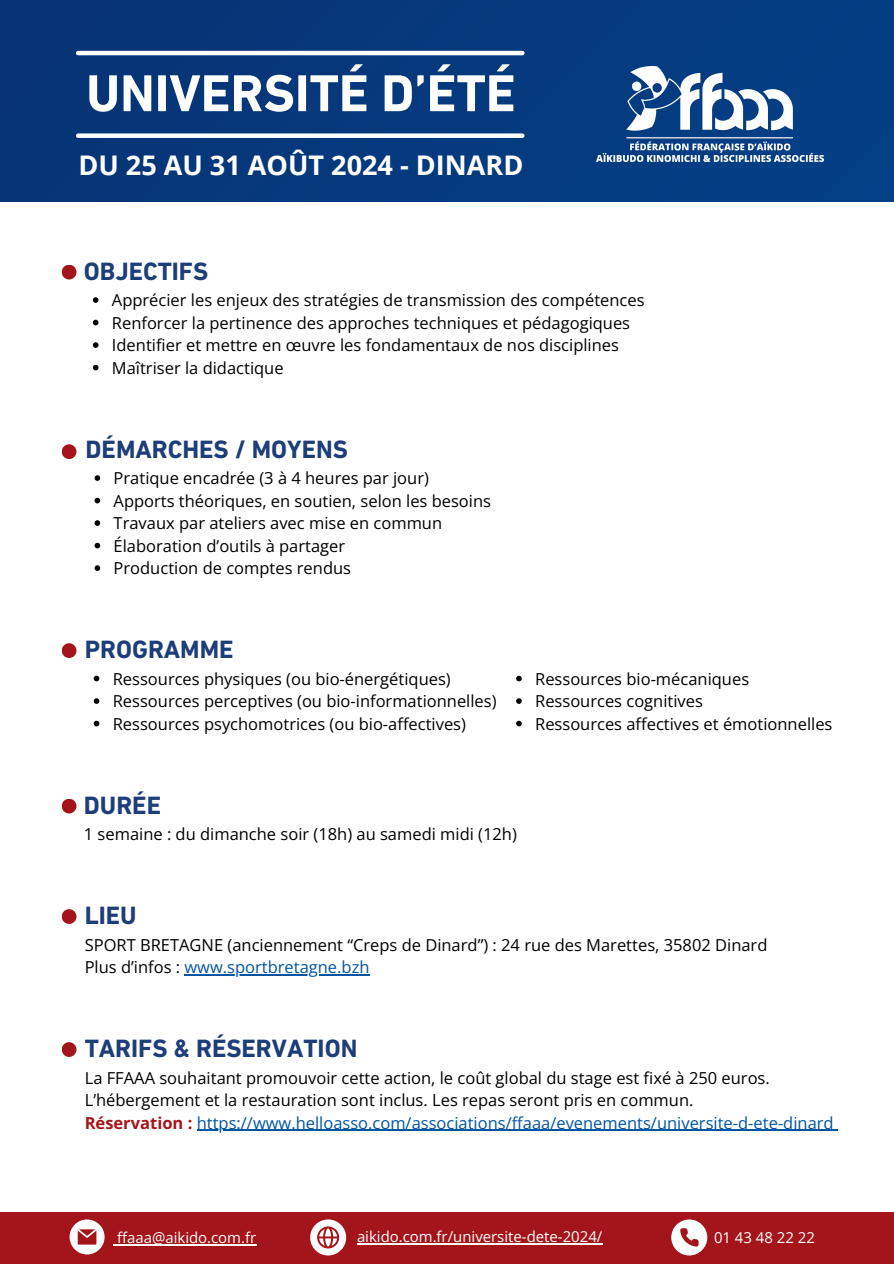
<style>
.page{position:relative;width:894px;height:1264px;background:#fff}
.page>*{position:absolute;margin:0;border:0;box-sizing:border-box;transform-origin:0 0}
.t1{font:700 52.8px "DIN Next LT Pro";color:#fff}
.t2{font:700 27px "Open Sans";color:#fff}
.t3{font:700 25.5px "DIN Next LT Pro";color:#1d3e79}
.t4{font:16.5px "Open Sans";color:#000}
.t5{font:16.5px "Open Sans";color:#0055a2}
.t6{font:15px "Open Sans";color:#fff}
.s1{color:#000}
.s2{font-weight:700;color:#a4151b}
</style>
<div class="page">
<div style="left:0;top:0;width:893px;height:1263px;background:#05397c"></div>
<hr style="left:78px;top:51px;width:444px;height:4px;background:#fff">
<div style="left:0;top:1209px;width:893px;height:54px;background:#a4151b"></div>
<svg style="left:70px;top:1219px;width:34px;height:35px"></svg>
<hr style="left:117px;top:1244px;width:139px;height:1px;background:#fff">
<svg style="left:310px;top:1219px;width:36px;height:36px"></svg>
<hr style="left:357px;top:1243px;width:245px;height:1px;background:#fff">
<svg style="left:671px;top:1219px;width:36px;height:36px"></svg>
<div style="left:0;top:202px;width:893px;height:1009px;background:#fff"></div>
<div style="left:62px;top:265px;width:14px;height:14px;background:#a4151b;border-radius:50%"></div>
<svg style="left:93px;top:297px;width:5px;height:6px"></svg>
<svg style="left:93px;top:320px;width:5px;height:5px"></svg>
<svg style="left:93px;top:342px;width:5px;height:6px"></svg>
<svg style="left:93px;top:365px;width:5px;height:5px"></svg>
<div style="left:62px;top:643px;width:14px;height:15px;background:#a4151b;border-radius:50%"></div>
<svg style="left:94px;top:675px;width:5px;height:6px"></svg>
<svg style="left:94px;top:698px;width:5px;height:6px"></svg>
<svg style="left:94px;top:720px;width:5px;height:6px"></svg>
<svg style="left:516px;top:675px;width:5px;height:6px"></svg>
<svg style="left:516px;top:698px;width:5px;height:6px"></svg>
<svg style="left:516px;top:720px;width:5px;height:6px"></svg>
<div style="left:62px;top:798px;width:14px;height:15px;background:#a4151b;border-radius:50%"></div>
<div style="left:62px;top:909px;width:14px;height:15px;background:#a4151b;border-radius:50%"></div>
<hr style="left:184px;top:974px;width:185px;height:1px;background:#0055a2">
<div style="left:62px;top:1042px;width:14px;height:14px;background:#a4151b;border-radius:50%"></div>
<hr style="left:197px;top:1129px;width:636px;height:1px;background:#0055a2">
<svg style="left:95px;top:475px;width:5px;height:6px"></svg>
<svg style="left:95px;top:498px;width:5px;height:5px"></svg>
<svg style="left:95px;top:520px;width:5px;height:6px"></svg>
<svg style="left:95px;top:543px;width:5px;height:5px"></svg>
<svg style="left:95px;top:565px;width:5px;height:6px"></svg>
<div style="left:62px;top:444px;width:14px;height:15px;background:#a4151b;border-radius:50%"></div>
<img style="left:596px;top:67px;width:227px;height:94px">
<div style="left:78px;top:133px;width:444px;height:5px;background:#fff"></div>
<h1 class="t1" style="left:86px;top:72px;width:431px">UNIVERSITÉ D’ÉTÉ</h1>
<p class="t2" style="left:78px;top:147px;width:446px">DU 25 AU 31 AOÛT 2024 - DINARD</p>
<p class="t3" style="left:84px;top:261px;width:126px">OBJECTIFS</p>
<p class="t4" style="left:112px;top:288px;width:534px">Apprécier les enjeux des stratégies de transmission des compétences</p>
<p class="t4" style="left:112px;top:311px;width:519px">Renforcer la pertinence des approches techniques et pédagogiques</p>
<p class="t4" style="left:112px;top:333px;width:508px">Identifier et mettre en œuvre les fondamentaux de nos disciplines</p>
<h2 class="t4" style="left:112px;top:356px;width:173px">Maîtriser la didactique</h2>
<p class="t3" style="left:86px;top:439px;width:264px">DÉMARCHES / MOYENS</p>
<p class="t4" style="left:114px;top:466px;width:317px">Pratique encadrée (3 à 4 heures par jour)</p>
<p class="t4" style="left:114px;top:489px;width:379px">Apports théoriques, en soutien, selon les besoins</p>
<p class="t4" style="left:114px;top:511px;width:330px">Travaux par ateliers avec mise en commun</p>
<p class="t4" style="left:114px;top:534px;width:233px">Élaboration d’outils à partager</p>
<p class="t4" style="left:114px;top:556px;width:239px">Production de comptes rendus</p>
<p class="t3" style="left:85px;top:639px;width:150px">PROGRAMME</p>
<p class="t4" style="left:113px;top:667px;width:339px">Ressources physiques (ou bio-énergétiques)</p>
<p class="t4" style="left:113px;top:689px;width:385px">Ressources perceptives (ou bio-informationnelles)</p>
<p class="t4" style="left:113px;top:712px;width:354px">Ressources psychomotrices (ou bio-affectives)</p>
<p class="t4" style="left:535px;top:667px;width:215px">Ressources bio-mécaniques</p>
<h2 class="t4" style="left:535px;top:689px;width:169px">Ressources cognitives</h2>
<p class="t4" style="left:535px;top:712px;width:299px">Ressources affectives et émotionnelles</p>
<p class="t3" style="left:84px;top:794px;width:79px">DURÉE</p>
<p class="t4" style="left:84px;top:822px;width:434px">1 semaine : du dimanche soir (18h) au samedi midi (12h)</p>
<p class="t3" style="left:85px;top:905px;width:53px">LIEU</p>
<p class="t4" style="left:85px;top:933px;width:684px">SPORT BRETAGNE (anciennement “Creps de Dinard”) : 24 rue des Marettes, 35802 Dinard</p>
<p class="t5" style="left:85px;top:955px;width:286px"><span class="s1">Plus d’infos :</span> www.sportbretagne.bzh</p>
<p class="t3" style="left:85px;top:1038px;width:274px">TARIFS &amp; RÉSERVATION</p>
<h2 class="t4" style="left:85px;top:1066px;width:686px">La FFAAA souhaitant promouvoir cette action, le coût global du stage est fixé à 250 euros.</h2>
<p class="t4" style="left:85px;top:1088px;width:610px">L’hébergement et la restauration sont inclus. Les repas seront pris en commun.</p>
<p class="t5" style="left:85px;top:1111px;width:750px"><span class="s2">Réservation :</span> https://www.helloasso.com/associations/ffaaa/evenements/universite-d-ete-dinard</p>
<h2 class="t6" style="left:117px;top:1226px;width:140px">ffaaa@aikido.com.fr</h2>
<p class="t6" style="left:357px;top:1225px;width:247px">aikido.com.fr/universite-dete-2024/</p>
<h2 class="t6" style="left:713px;top:1226px;width:102px">01 43 48 22 22</h2>
</div>
